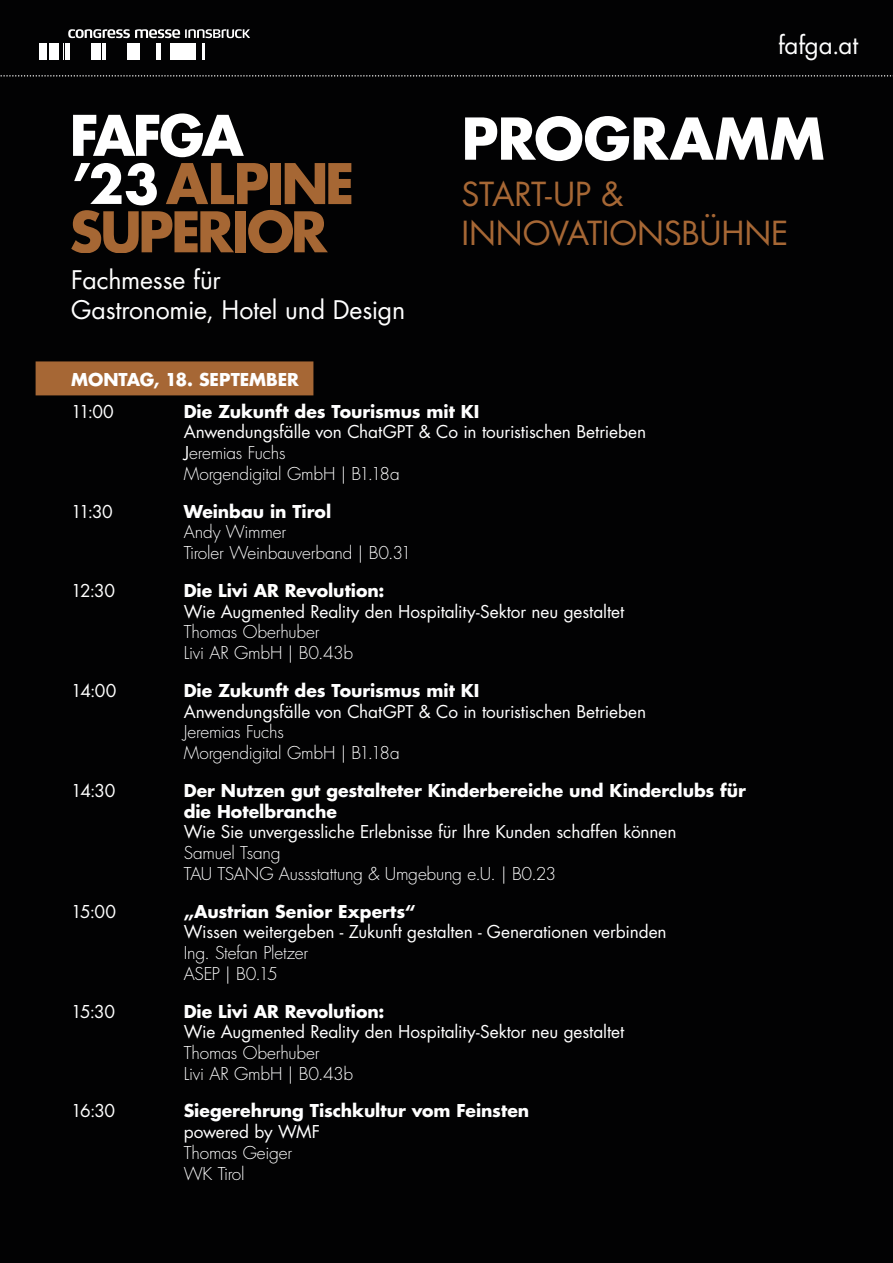
<style>
.page{position:relative;width:893px;height:1263px;background:#020203}
.page>*{position:absolute;margin:0;border:0;box-sizing:border-box;transform-origin:0 0}
.t1{font:700 56.1px "Futura Std";letter-spacing:-.005em;color:#fff}
.t2{font:32.25px/38.7px "Futura Std";letter-spacing:-.01em;color:#a66735}
.t3{font:24.9px/30px "Futura Std";letter-spacing:-.01em;color:#fff}
.t4{font:24.15px "Futura Std";letter-spacing:-.005em;color:#fff}
.t5{font:17.25px/20.7px "Futura Std";letter-spacing:-.005em;color:#fff}
.t6{font:700 17.25px/20.7px "Futura Std";color:#fff}
.t7{font:300 17.25px/20.7px "Futura Std";letter-spacing:-.01em;color:#fff}
.s1{font-weight:700}
.s2{font-weight:300}
.s3{font-weight:400}
</style>
<div class="page">
<div style="left:39px;top:43px;width:7px;height:16px;background:#fff"></div>
<div style="left:49px;top:43px;width:10px;height:16px;background:#fff"></div>
<svg style="left:63px;top:29px;width:187px;height:30px"></svg>
<svg style="left:0;top:75px;width:893px;height:2px"></svg>
<svg style="left:73px;top:113px;width:171px;height:44px"></svg>
<svg style="left:71px;top:163px;width:280px;height:90px"></svg>
<div style="left:36px;top:361px;width:277px;height:34px;background:#a66735"></div>
<h3 class="t4" style="left:778px;top:30px;width:82px">fafga.at</h3>
<h1 class="t1" style="left:461px;top:101px;width:365px">PROGRAMM</h1>
<h3 class="t3" style="left:71px;top:266px;width:335px">Fachmesse für<br>Gastronomie, Hotel und Design</h3>
<p class="t2" style="left:461px;top:175px;width:328px">START-UP &amp;<br>INNOVATIONSBÜHNE</p>
<p class="t6" style="left:71px;top:368px;width:229px">MONTAG, 18. SEPTEMBER</p>
<p class="t5" style="left:71px;top:401px;width:44px">11:00</p>
<p class="t5" style="left:184px;top:401px;width:464px"><span class="s1">Die Zukunft des Tourismus mit KI<br></span>Anwendungsfälle von ChatGPT &amp; Co in touristischen Betrieben J<span class="s2">eremias Fuchs<br>Morgendigital GmbH | B1.18a</span></p>
<p class="t5" style="left:71px;top:501px;width:43px">11:30</p>
<p class="t7" style="left:184px;top:502px;width:229px"><span class="s1">Weinbau in Tirol<br></span>Andy Wimmer<br>Tiroler Weinbauverband | B0.31</p>
<p class="t5" style="left:71px;top:580px;width:45px">12:30</p>
<p class="t5" style="left:184px;top:580px;width:442px"><span class="s1">Die Livi AR Revolution:<br></span>Wie Augmented Reality den Hospitality-Sektor neu gestaltet<br><span class="s2">Thomas Oberhuber<br>Livi AR GmbH | B0.43b</span></p>
<p class="t5" style="left:71px;top:680px;width:47px">14:00</p>
<p class="t5" style="left:184px;top:680px;width:464px"><span class="s1">Die Zukunft des Tourismus mit KI<br></span>Anwendungsfälle von ChatGPT &amp; Co in touristischen Betrieben <span class="s2">Jeremias Fuchs<br>Morgendigital GmbH | B1.18a</span></p>
<p class="t5" style="left:71px;top:780px;width:46px">14:30</p>
<p class="t6" style="left:184px;top:780px;width:564px">Der Nutzen gut gestalteter Kinderbereiche und Kinderclubs für die Hotelbranche<br><span class="s3">Wie Sie unvergessliche Erlebnisse für Ihre Kunden schaffen können<br></span><span class="s2">Samuel Tsang<br>TAU TSANG Aussstattung &amp; Umgebung e.U. | B0.23</span></p>
<p class="t5" style="left:71px;top:901px;width:46px">15:00</p>
<p class="t5" style="left:184px;top:901px;width:484px"><span class="s1">„Austrian Senior Experts“<br></span>Wissen weitergeben - Zukunft gestalten - Generationen verbinden<br><span class="s2">Ing. Stefan Pletzer<br>ASEP | B0.15</span></p>
<p class="t5" style="left:71px;top:1001px;width:45px">15:30</p>
<p class="t5" style="left:184px;top:1001px;width:442px"><span class="s1">Die Livi AR Revolution:<br></span>Wie Augmented Reality den Hospitality-Sektor neu gestaltet<br><span class="s2">Thomas Oberhuber<br>Livi AR GmbH | B0.43b</span></p>
<p class="t5" style="left:71px;top:1101px;width:46px">16:30</p>
<p class="t6" style="left:184px;top:1100px;width:347px">Siegerehrung Tischkultur vom Feinsten <span class="s3">powered by WMF<br></span><span class="s2">Thomas Geiger<br>WK Tirol</span></p>
</div>
